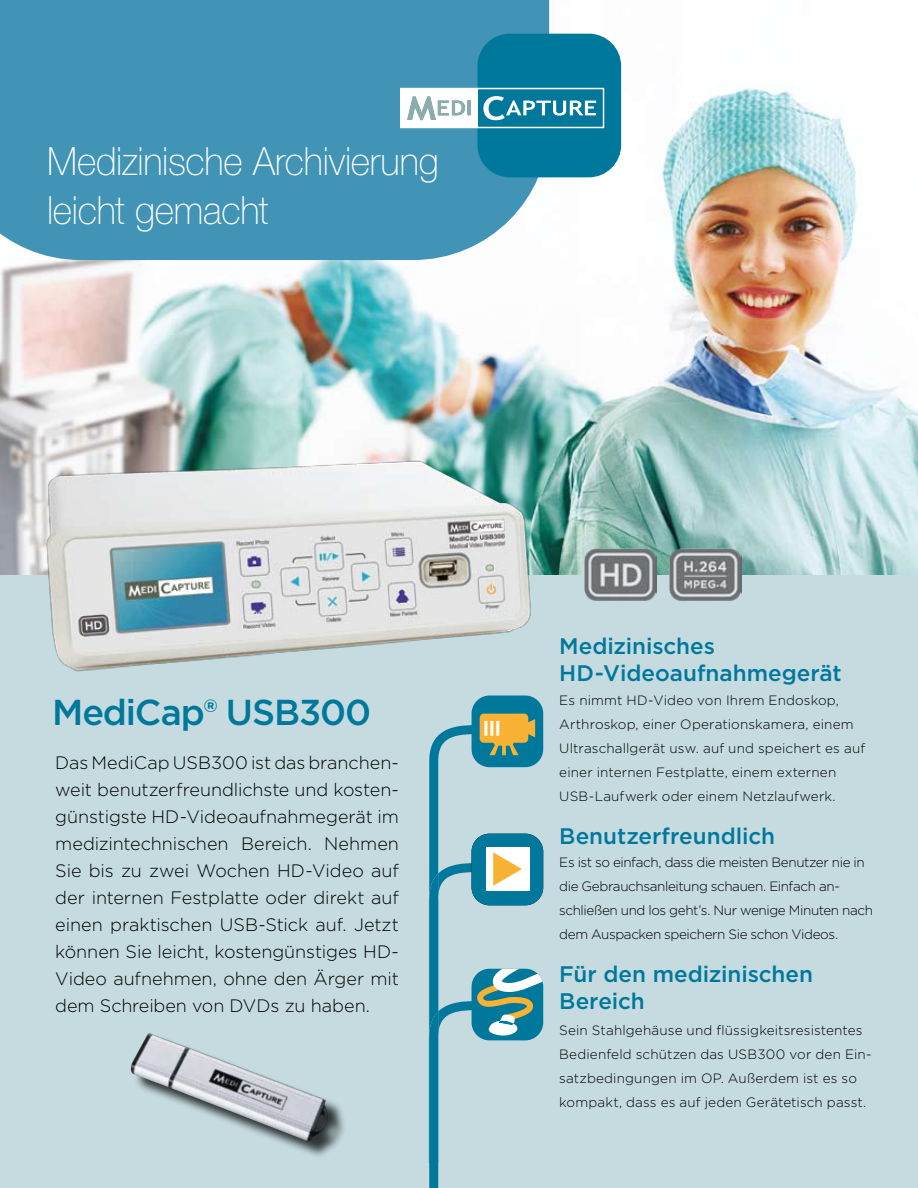
<style>
.page{position:relative;width:918px;height:1188px;background:#fff}
.page>*{position:absolute;margin:0;border:0;box-sizing:border-box;transform-origin:0 0}
.t1{font:100 39px/49.5px "Helvetica Neue LT Std";letter-spacing:-.005em;color:#fff;scale:.95 1}
.t2{font:500 36px "Gotham";letter-spacing:-.03em;color:#00789c}
.t3{font:500 22.5px/27px "Gotham";color:#00789c}
.t4{font:300 18px/27px "Gotham";color:#000;text-align:justify}
.t5{font:300 13.5px/24px "Gotham";letter-spacing:.005em;color:#000}
.t6{font:300 13.5px/24px "Gotham";letter-spacing:-.03em;color:#000}
</style>
<div class="page">
<img style="left:0;top:0;width:918px;height:575px">
<div style="left:0;top:575px;width:918px;height:613px;background:#c5dbdf"></div>
<div style="left:0;top:0;width:549px;height:260px;background:#4294b6"></div>
<div style="left:477px;top:34px;width:144px;height:143px;background:#00789c;border-radius:32px"></div>
<svg style="left:400px;top:88px;width:204px;height:40px"></svg>
<div style="left:472px;top:696px;width:71px;height:71px;background:#00789c;border-radius:18px"></div>
<div style="left:480px;top:714px;width:48px;height:29px;background:#f8b334;border-radius:4px"></div>
<svg style="left:429px;top:719px;width:114px;height:469px"></svg>
<div style="left:493px;top:738px;width:21px;height:8px;background:#f8b334;border-radius:4px"></div>
<hr style="left:484px;top:721px;width:3px;height:15px;background:#fff">
<hr style="left:490px;top:721px;width:3px;height:15px;background:#fff">
<hr style="left:496px;top:721px;width:3px;height:15px;background:#fff">
<img style="left:32px;top:441px;width:515px;height:231px">
<img style="left:131px;top:1033px;width:199px;height:108px">
<img style="left:670px;top:549px;width:72px;height:51px">
<img style="left:585px;top:549px;width:72px;height:51px">
<h1 class="t1" style="left:47px;top:136px;width:414px">Medizinische Archivierung leicht gemacht</h1>
<h2 class="t2" style="left:52px;top:688px;width:321px">MediCap® USB300</h2>
<p class="t4" style="left:55px;top:749px;width:345px">Das MediCap USB300 ist das branchen&shy;weit benutzerfreundlichste und kosten&shy;günstigste HD-Videoaufnahmegerät im medizintechnischen Bereich. Nehmen Sie bis zu zwei Wochen HD-Video auf der internen Festplatte oder direkt auf einen praktischen USB-Stick auf. Jetzt können Sie leicht, kostengünstiges HD-Video aufnehmen, ohne den Ärger mit dem Schreiben von DVDs zu haben.</p>
<h3 class="t3" style="left:559px;top:633px;width:284px">Medizinisches<br>HD-Videoaufnahmegerät</h3>
<p class="t5" style="left:559px;top:688px;width:307px">Es nimmt HD-Video von Ihrem Endoskop, Arthroskop, einer Operationskamera, einem Ultraschallgerät usw. auf und speichert es auf einer internen Festplatte, einem externen USB-Laufwerk oder einem Netzlaufwerk.</p>
<h3 class="t3" style="left:559px;top:822px;width:217px">Benutzerfreundlich</h3>
<p class="t6" style="left:559px;top:850px;width:315px">Es ist so einfach, dass die meisten Benutzer nie in die Gebrauchsanleitung schauen. Einfach an&shy;schließen und los geht’s. Nur wenige Minuten nach dem Auspacken speichern Sie schon Videos.</p>
<h3 class="t3" style="left:559px;top:960px;width:255px">Für den medizinischen<br>Bereich</h3>
<p class="t5" style="left:559px;top:1018px;width:314px">Sein Stahlgehäuse und flüssigkeitsresistentes Bedienfeld schützen das USB300 vor den Ein&shy;satzbedingungen im OP. Außerdem ist es so kompakt, dass es auf jeden Gerätetisch passt.</p>
</div>
